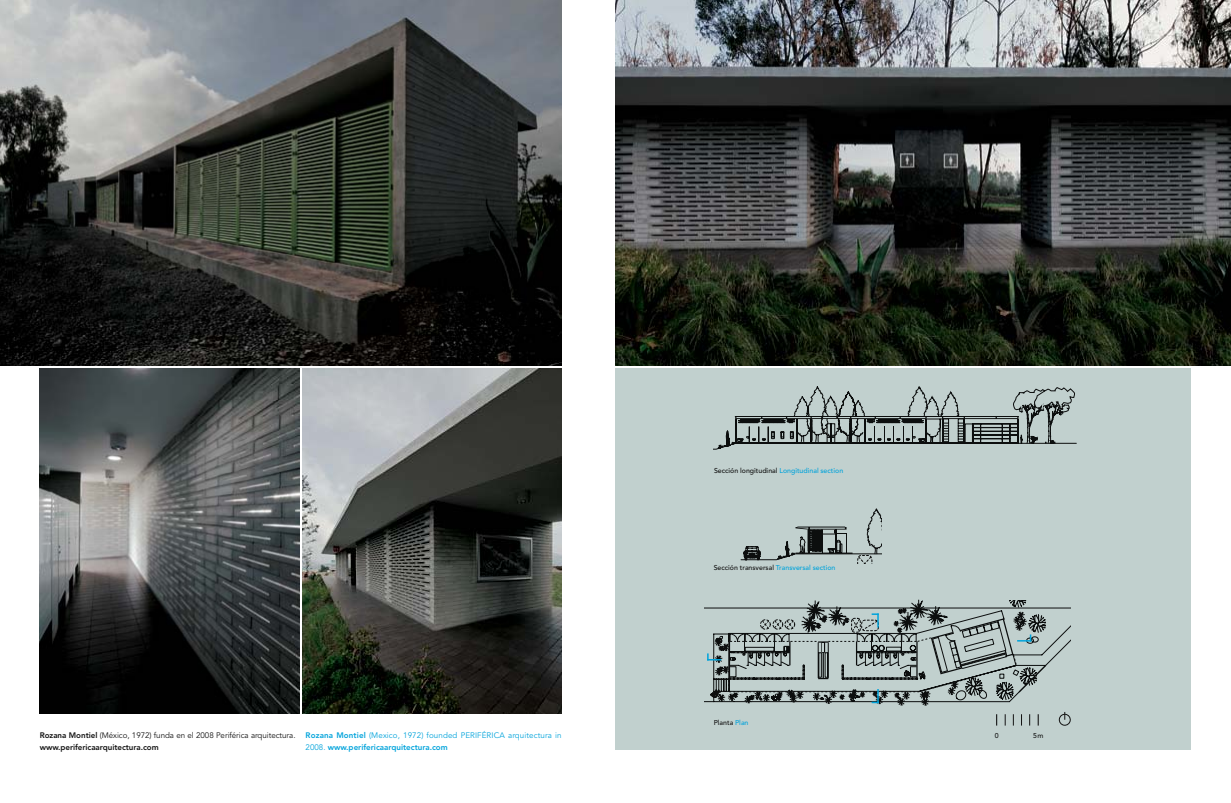
<style>
.page{position:relative;width:1231px;height:803px;background:#fff}
.page>*{position:absolute;margin:0;border:0;box-sizing:border-box;transform-origin:0 0}
.t1{font:8px/12px "Avenir Besame";letter-spacing:.01em;color:#00a3db}
.t2{font:8px "Avenir Besame";letter-spacing:-.005em;color:#121212}
.t3{font:800 8px "Avenir Besame";letter-spacing:-.005em;color:#121212}
.t4{font:500 7px "Avenir Besame";color:#121212}
.s1{color:#00a3db}
.s2{font-weight:800}
</style>
<div class="page">
<img style="left:0;top:0;width:561px;height:365px">
<img style="left:615px;top:0;width:615px;height:365px">
<img style="left:40px;top:368px;width:259px;height:345px">
<img style="left:302px;top:368px;width:259px;height:345px">
<div style="left:615px;top:368px;width:576px;height:381px;background:#c1d0ce"></div>
<svg style="left:713px;top:386px;width:363px;height:63px"></svg>
<svg style="left:740px;top:508px;width:141px;height:55px"></svg>
<svg style="left:704px;top:599px;width:366px;height:106px"></svg>
<svg style="left:1058px;top:712px;width:12px;height:13px"></svg>
<p class="t4" style="left:714px;top:467px;width:131px">Sección longitudinal <span class="s1">Longitudinal section</span></p>
<p class="t4" style="left:713px;top:563px;width:123px">Sección transversal <span class="s1">Transversal section</span></p>
<p class="t4" style="left:713px;top:718px;width:36px">Planta <span class="s1">Plan</span></p>
<p class="t1" style="left:305px;top:728px;width:257px"><span class="s2">Rozana Montiel</span> (Mexico, 1972) founded PERIFÉRICA arquitectura in<br>2008. <span class="s2">www.perifericaarquitectura.com</span></p>
<p class="t2" style="left:40px;top:730px;width:257px"><span class="s2">Rozana Montiel</span> (México, 1972) funda en el 2008 Periférica arquitectura.</p>
<p class="t4" style="left:994px;top:731px;width:5px">0</p>
<p class="t4" style="left:1032px;top:731px;width:12px">5m</p>
<p class="t3" style="left:40px;top:741px;width:121px">www.perifericaarquitectura.com</p>
</div>
